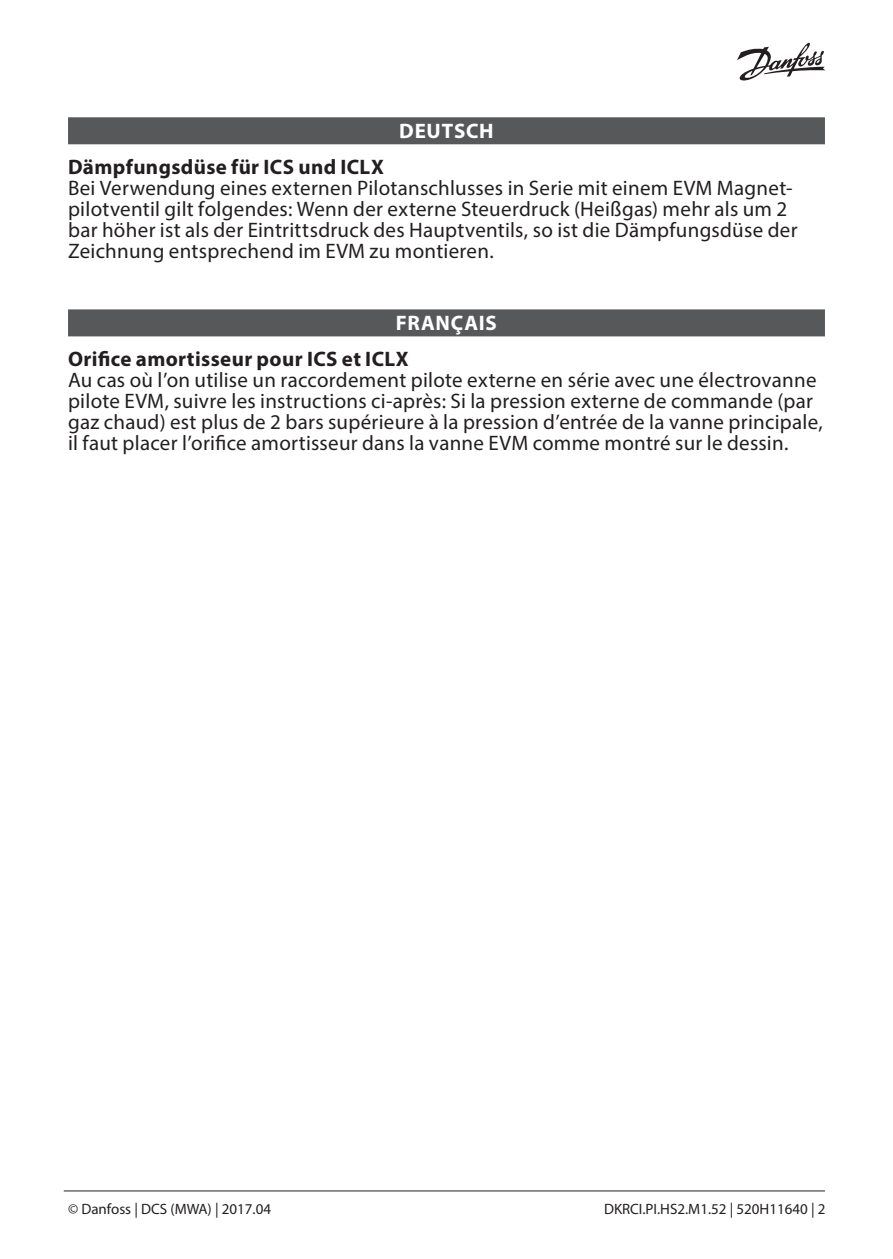
<style>
.page{position:relative;width:893px;height:1259px;background:#fff}
.page>*{position:absolute;margin:0;border:0;box-sizing:border-box;transform-origin:0 0}
.Body_copy{font:21px/21px "Myriad Pro";letter-spacing:.015em;color:#231f20}
.Body_copy-2{font:700 21px "Myriad Pro";letter-spacing:.02em;color:#231f20}
.Language_bar{font:700 21px "Myriad Pro";letter-spacing:.035em;color:#fff}
.Litterature_No{font:15px "Myriad Pro";color:#231f20}
</style>
<div class="page">
<svg style="left:737px;top:42px;width:88px;height:39px"></svg>
<hr style="left:64px;top:1190px;width:761px;height:1px;background:#231f20">
<div style="left:68px;top:309px;width:757px;height:27px;background:#57585a"></div>
<div style="left:68px;top:117px;width:757px;height:27px;background:#57585a"></div>
<p class="Language_bar" style="left:399px;top:117px;width:96px">DEUTSCH</p>
<p class="Body_copy-2" style="left:68px;top:153px;width:317px">Dämpfungsdüse für ICS und ICLX</p>
<p class="Body_copy" style="left:68px;top:177px;width:731px">Bei Verwendung eines externen Pilotanschlusses in Serie mit einem EVM Magnet&shy;pilotventil gilt folgendes: Wenn der externe Steuerdruck (Heißgas) mehr als um 2 bar höher ist als der Eintrittsdruck des Hauptventils, so ist die Dämpfungsdüse der Zeichnung entsprechend im EVM zu montieren.</p>
<p class="Language_bar" style="left:396px;top:309px;width:103px">FRANÇAIS</p>
<p class="Body_copy-2" style="left:68px;top:345px;width:342px">Orifice amortisseur pour ICS et ICLX</p>
<p class="Body_copy" style="left:68px;top:369px;width:756px">Au cas où l’on utilise un raccordement pilote externe en série avec une électrovanne pilote EVM, suivre les instructions ci-après: Si la pression externe de commande (par gaz chaud) est plus de 2 bars supérieure à la pression d’entrée de la vanne principale, il faut placer l’orifice amortisseur dans la vanne EVM comme montré sur le dessin.</p>
<p class="Litterature_No" style="left:68px;top:1199px;width:205px">© Danfoss | DCS (MWA) | 2017.04</p>
<p class="Litterature_No" style="left:604px;top:1199px;width:223px">DKRCI.PI.HS2.M1.52 | 520H11640 | 2</p>
</div>
